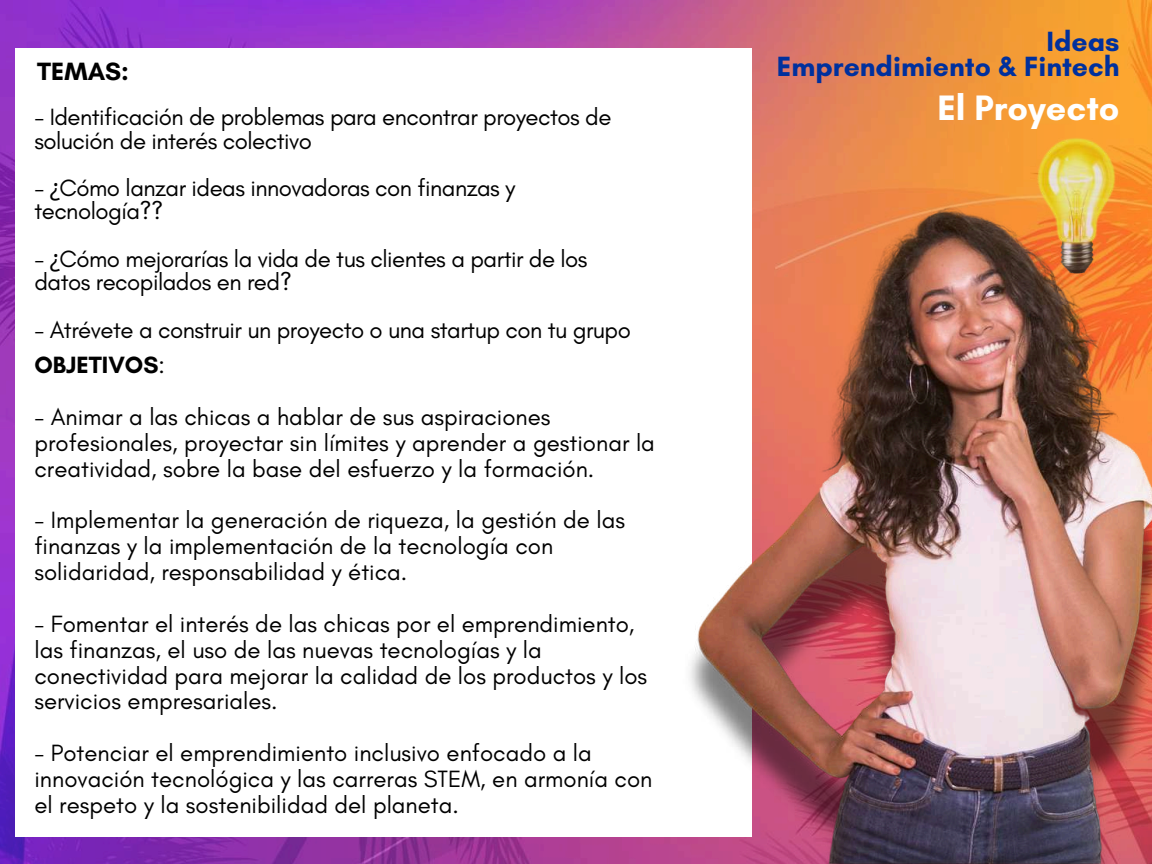
<style>
.page{position:relative;width:1152px;height:864px;background:#fff}
.page>*{position:absolute;margin:0;border:0;box-sizing:border-box;transform-origin:0 0}
.t1{font:700 36px "Glacial Indifference";color:#fff}
.t2{font:700 28.35px/24.8px "Glacial Indifference";color:#00309d;text-align:right}
.t3{font:700 25.5px "Glacial Indifference";color:#000}
.t4{font:24px/25.8px "Glacial Indifference";color:#000}
.t5{font:24px/23.7px "Glacial Indifference";letter-spacing:-.02em;color:#000}
.t6{font:700 24px "Glacial Indifference";color:#000}
.s1{font-family:"Noto Sans"}
.s2{font-weight:400}
</style>
<div class="page">
<img style="left:0;top:0;width:1152px;height:864px">
<div style="left:16px;top:49px;width:736px;height:787px;background:#fff"></div>
<img style="left:999px;top:126px;width:153px;height:78px">
<img style="left:660px;top:204px;width:492px;height:660px">
<p class="t3" style="left:37px;top:56px;width:93px">TEMAS:</p>
<p class="t5" style="left:34px;top:105px;width:579px">- Identificación de problemas para encontrar proyectos de</p>
<p class="t5" style="left:34px;top:128px;width:279px">solución de interés colectivo</p>
<p class="t5" style="left:34px;top:176px;width:483px">- <span class="s1">¿</span>Cómo lanzar ideas innovadoras con finanzas y tecnología??</p>
<p class="t5" style="left:34px;top:246px;width:555px">- <span class="s1">¿</span>Cómo mejorarías la vida de tus clientes a partir de los datos recopilados en red?</p>
<p class="t5" style="left:34px;top:317px;width:598px">- Atrévete a construir un proyecto o una startup con tu grupo</p>
<p class="t6" style="left:34px;top:350px;width:132px">OBJETIVOS<span class="s2">:</span></p>
<p class="t4" style="left:34px;top:404px;width:622px">- Animar a las chicas a hablar de sus aspiraciones profesionales, proyectar sin límites y aprender a gestionar la creatividad, sobre la base del esfuerzo y la formación.</p>
<p class="t4" style="left:34px;top:507px;width:592px">- Implementar la generación de riqueza, la gestión de las finanzas y la implementación de la tecnología con solidaridad, responsabilidad y ética.</p>
<p class="t4" style="left:34px;top:611px;width:614px">- Fomentar el interés de las chicas por el emprendimiento, las finanzas, el uso de las nuevas tecnologías y la conectividad para mejorar la calidad de los productos y los servicios empresariales.</p>
<p class="t4" style="left:34px;top:740px;width:620px">- Potenciar el emprendimiento inclusivo enfocado a la innovación tecnológica y las carreras STEM, en armonía con el respeto y la sostenibilidad del planeta.</p>
<p class="t2" style="left:777px;top:29px;width:344px">Ideas<br>Emprendimiento &amp; Fintech</p>
<h1 class="t1" style="left:937px;top:86px;width:184px">El Proyecto</h1>
</div>
